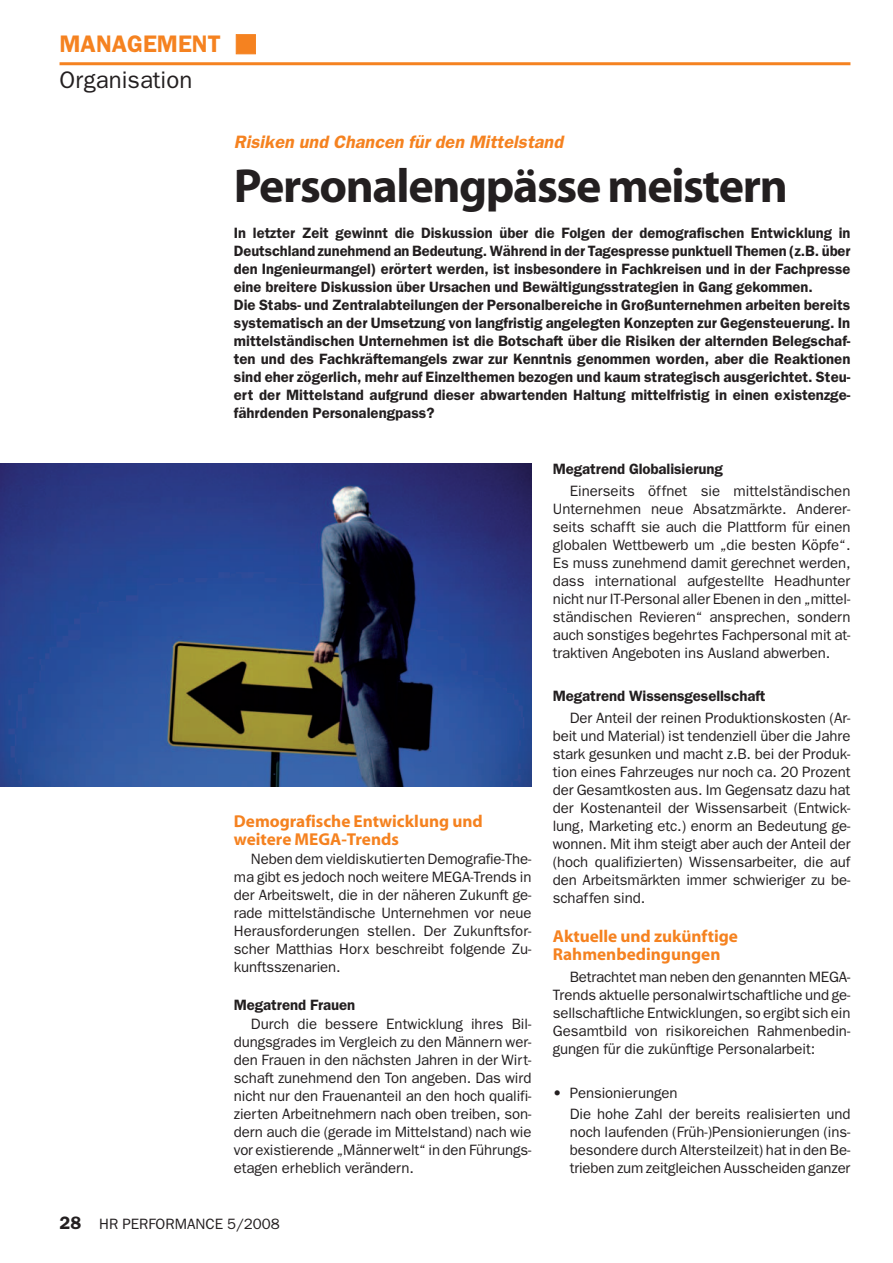
<style>
.page{position:relative;width:893px;height:1263px;background:#fff}
.page>*{position:absolute;margin:0;border:0;box-sizing:border-box;transform-origin:0 0}
.t1{font:700 48px "Myriad";letter-spacing:-.03em;color:#231f20}
.t2{font:24px "Franklin Gothic";color:#231f20}
.t3{font:600 24px "Franklin Gothic";color:#f58220}
.t4{font:italic 600 18px "Franklin Gothic";color:#f58220}
.t5{font:700 17.25px/18px "Myriad";color:#f58220}
.t6{font:15px/18px "Franklin Gothic";letter-spacing:-.005em;color:#231f20;text-align:justify}
.t7{font:600 15px/18px "Franklin Gothic";color:#231f20}
.s1{font-weight:600;font-size:18px}
</style>
<div class="page">
<hr style="left:60px;top:62px;width:790px;height:3px;background:#f58220">
<img style="left:0;top:463px;width:531px;height:324px">
<h2 class="t3" style="left:60px;top:36px;width:163px">MANAGEMENT</h2>
<h2 class="t2" style="left:60px;top:72px;width:134px">Organisation</h2>
<p class="t4" style="left:234px;top:136px;width:334px">Risiken und Chancen für den Mittelstand</p>
<h1 class="t1" style="left:234px;top:168px;width:555px">Personalengpässe meistern</h1>
<p class="t7" style="left:234px;top:226px;width:618px">In letzter Zeit gewinnt die Diskussion über die Folgen der demografischen Entwicklung in Deutschland zunehmend an Bedeutung. Während in der Tagespresse punktuell Themen (z.B. über den Ingenieurmangel) erörtert werden, ist insbesondere in Fachkreisen und in der Fachpresse eine breitere Diskussion über Ursachen und Bewältigungsstrategien in Gang gekommen.<br>Die Stabs- und Zentralabteilungen der Personalbereiche in Großunternehmen arbeiten bereits systematisch an der Umsetzung von langfristig angelegten Konzepten zur Gegensteuerung. In mittelständischen Unternehmen ist die Botschaft über die Risiken der alternden Belegschaf&shy;ten und des Fachkräftemangels zwar zur Kenntnis genommen worden, aber die Reaktionen sind eher zögerlich, mehr auf Einzelthemen bezogen und kaum strategisch ausgerichtet. Steu&shy;ert der Mittelstand aufgrund dieser abwartenden Haltung mittelfristig in einen existenzge&shy;fährdenden Personalengpass?</p>
<p class="t5" style="left:234px;top:813px;width:250px">Demografische Entwicklung und weitere MEGA-Trends</p>
<p class="t6" style="left:234px;top:851px;width:299px;text-indent:17px">Neben dem vieldiskutierten Demografie-The&shy;ma gibt es jedoch noch weitere MEGA-Trends in der Arbeitswelt, die in der näheren Zukunft ge&shy;rade mittelständische Unternehmen vor neue Herausforderungen stellen. Der Zukunftsfor&shy;scher Matthias Horx beschreibt folgende Zu&shy;kunftsszenarien.</p>
<p class="t7" style="left:234px;top:997px;width:123px">Megatrend Frauen</p>
<p class="t6" style="left:234px;top:1016px;width:299px;text-indent:17px">Durch die bessere Entwicklung ihres Bil&shy;dungsgrades im Vergleich zu den Männern wer&shy;den Frauen in den nächsten Jahren in der Wirt&shy;schaft zunehmend den Ton angeben. Das wird nicht nur den Frauenanteil an den hoch qualifi&shy;zierten Arbeitnehmern nach oben treiben, son&shy;dern auch die (gerade im Mittelstand) nach wie vor existierende „Männerwelt“ in den Führungs&shy;etagen erheblich verändern.</p>
<p class="t7" style="left:553px;top:461px;width:172px">Megatrend Globalisierung</p>
<p class="t6" style="left:553px;top:483px;width:299px;text-indent:17px">Einerseits öffnet sie mittelständischen Unternehmen neue Absatzmärkte. Anderer&shy;seits schafft sie auch die Plattform für einen globalen Wettbewerb um „die besten Köpfe“.<br>Es muss zunehmend damit gerechnet werden, dass international aufgestellte Headhunter nicht nur IT-Personal aller Ebenen in den „mittel&shy;ständischen Revieren“ ansprechen, sondern auch sonstiges begehrtes Fachpersonal mit at&shy;traktiven Angeboten ins Ausland abwerben.</p>
<p class="t7" style="left:553px;top:688px;width:214px">Megatrend Wissensgesellschaft</p>
<p class="t6" style="left:553px;top:710px;width:299px;text-indent:17px">Der Anteil der reinen Produktionskosten (Ar&shy;beit und Material) ist tendenziell über die Jahre stark gesunken und macht z.B. bei der Produk&shy;tion eines Fahrzeuges nur noch ca. 20 Prozent der Gesamtkosten aus. Im Gegensatz dazu hat der Kostenanteil der Wissensarbeit (Entwick&shy;lung, Marketing etc.) enorm an Bedeutung ge&shy;wonnen. Mit ihm steigt aber auch der Anteil der (hoch qualifizierten) Wissensarbeiter, die auf den Arbeitsmärkten immer schwieriger zu be&shy;schaffen sind.</p>
<p class="t5" style="left:553px;top:929px;width:187px">Aktuelle und zukünftige<br>Rahmenbedingungen</p>
<p class="t6" style="left:553px;top:969px;width:299px;text-indent:17px">Betrachtet man neben den genannten MEGA-Trends aktuelle personalwirtschaftliche und ge&shy;sellschaftliche Entwicklungen, so ergibt sich ein Gesamtbild von risikoreichen Rahmenbedin&shy;gungen für die zukünftige Personalarbeit:</p>
<p class="t6" style="left:570px;top:1083px;width:282px;line-height:21.8px;text-indent:-17px">• Pensionierungen<br>Die hohe Zahl der bereits realisierten und</p>
<p class="t6" style="left:570px;top:1124px;width:282px">noch laufenden (Früh-)Pensionierungen (ins&shy;besondere durch Altersteilzeit) hat in den Be&shy;trieben zum zeitgleichen Ausscheiden ganzer</p>
<p class="t6" style="left:60px;top:1216px;width:222px"><span class="s1">28</span> HR PERFORMANCE 5/2008</p>
</div>
